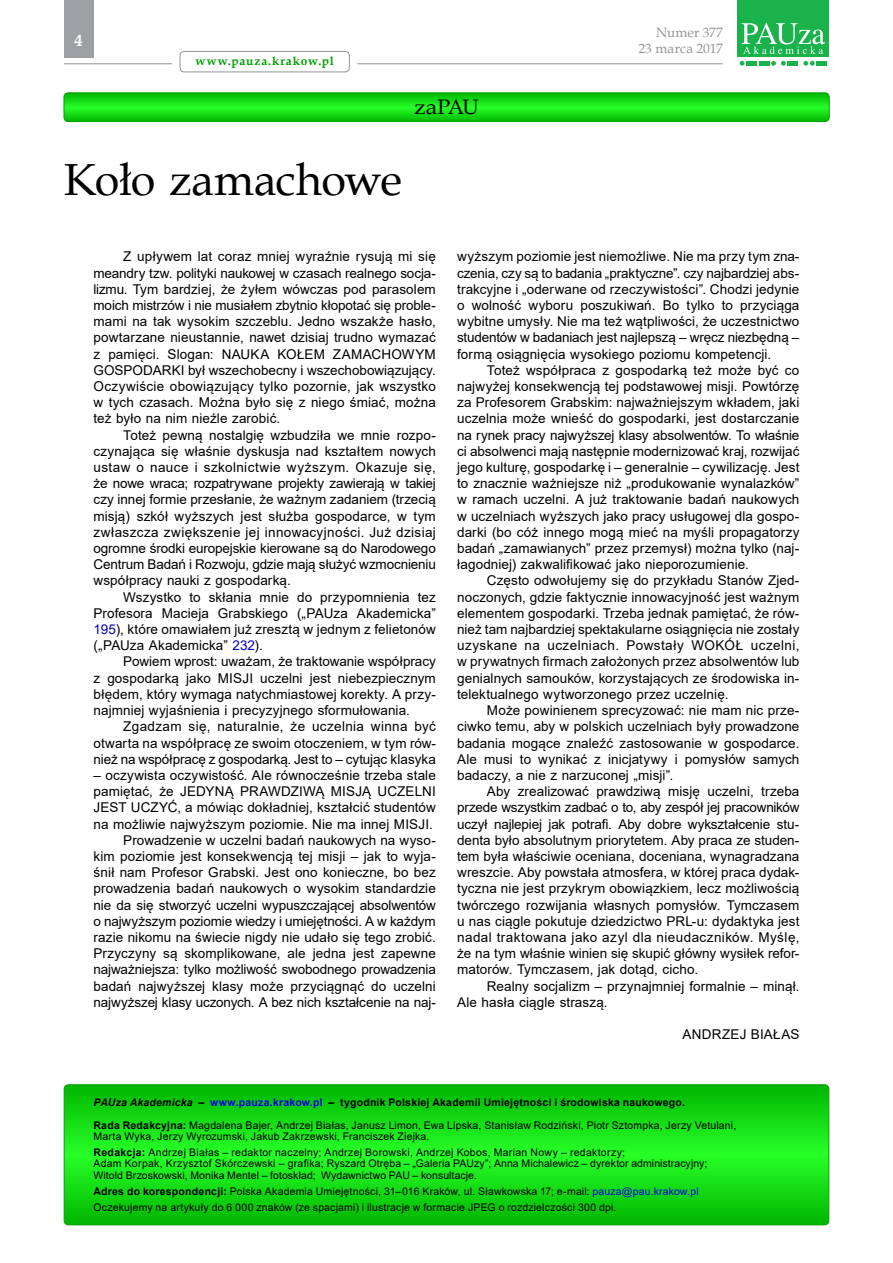
<style>
.page{position:relative;width:893px;height:1263px;background:#fff}
.page>*{position:absolute;margin:0;border:0;box-sizing:border-box;transform-origin:0 0}
.t1{font:45px "Book Antiqua";letter-spacing:-.015em;color:#000}
.t2{font:21px "Book Antiqua";letter-spacing:-.035em;color:#000;scale:1.1 1}
.t3{font:700 16.5px "Book Antiqua";color:#fff}
.t4{font:13.5px/16.2px "Arial";letter-spacing:.005em;color:#000;text-align:justify}
.t5{font:13.5px/16.2px "Book Antiqua";letter-spacing:.01em;color:#939598;text-align:right}
.t6{font:700 12px "Book Antiqua";letter-spacing:.07em;color:#00a000}
.t7{font:10.5px/15.8px "Arial";letter-spacing:.015em;color:#000}
.s1{color:#0000c8}
.s2{font-weight:700;font-style:italic}
.s3{font-weight:700}
.s4{font-weight:700;color:#0000e1}
.s5{color:#0000e1}
</style>
<div class="page">
<hr style="left:357px;top:63px;width:366px;height:1px;background:#939598">
<div style="left:64px;top:0;width:30px;height:57px;background:#9d9fa2"></div>
<div style="left:180px;top:51px;width:170px;height:21px;border:1px solid #939598;border-radius:4px"></div>
<svg style="left:740px;top:61px;width:4px;height:5px"></svg>
<svg style="left:771px;top:61px;width:15px;height:5px"></svg>
<svg style="left:803px;top:61px;width:12px;height:5px"></svg>
<div style="left:746px;top:61px;width:11px;height:5px;background:#19b24b"></div>
<div style="left:759px;top:61px;width:11px;height:5px;background:#19b24b"></div>
<div style="left:787px;top:61px;width:11px;height:5px;background:#19b24b"></div>
<div style="left:816px;top:61px;width:11px;height:5px;background:#19b24b"></div>
<div style="left:737px;top:0;width:92px;height:56px;background:#19b24b"></div>
<svg style="left:741px;top:23px;width:84px;height:31px"></svg>
<hr style="left:64px;top:63px;width:108px;height:1px;background:#939598">
<svg style="left:64px;top:1085px;width:765px;height:140px;background:#14da14"></svg>
<div style="left:64px;top:1084px;width:765px;height:141px;border:1px solid #00a000;border-radius:4px"></div>
<svg style="left:64px;top:93px;width:765px;height:29px;background:#16de16"></svg>
<div style="left:64px;top:93px;width:765px;height:29px;border:1px solid #00a000;border-radius:4px"></div>
<p class="t3" style="left:75px;top:30px;width:10px">4</p>
<p class="t6" style="left:196px;top:53px;width:140px">www.pauza.krakow.pl</p>
<h2 class="t2" style="left:414px;top:93px;width:60px">zaPAU</h2>
<h1 class="t1" style="left:64px;top:149px;width:340px">Koło zamachowe</h1>
<p class="t5" style="left:638px;top:24px;width:86px">Numer 377<br>23 marca 2017</p>
<p class="t4" style="left:94px;top:248px;width:344px;text-indent:30px">Z upływem lat coraz mniej wyraźnie rysują mi się meandry tzw. polityki naukowej w czasach realnego socja&shy;lizmu. Tym bardziej, że żyłem wówczas pod parasolem moich mistrzów i nie musiałem zbytnio kłopotać się proble&shy;mami na tak wysokim szczeblu. Jedno wszakże hasło, powtarzane nieustannie, nawet dzisiaj trudno wymazać z pamięci. Slogan: NAUKA KOŁEM ZAMACHOWYM GOSPODARKI był wszechobecny i wszechobowiązujący.<br>Oczywiście obowiązujący tylko pozornie, jak wszystko w tych czasach. Można było się z niego śmiać, można też było na nim nieźle zarobić.</p>
<p class="t4" style="left:94px;top:427px;width:344px;text-indent:30px">Toteż pewną nostalgię wzbudziła we mnie rozpo&shy;czynająca się właśnie dyskusja nad kształtem nowych ustaw o nauce i szkolnictwie wyższym. Okazuje się, że nowe wraca; rozpatrywane projekty zawierają w takiej czy innej formie przesłanie, że ważnym zadaniem (trzecią misją) szkół wyższych jest służba gospodarce, w tym zwłaszcza zwiększenie jej innowacyjności. Już dzisiaj ogromne środki europejskie kierowane są do Narodowego Centrum Badań i Rozwoju, gdzie mają służyć wzmocnieniu współpracy nauki z gospodarką.</p>
<p class="t4" style="left:94px;top:589px;width:344px;text-indent:30px">Wszystko to skłania mnie do przypomnienia tez Profesora Macieja Grabskiego („PAUza Akademicka” <span class="s1">195</span>), które omawiałem już zresztą w jednym z felietonów („PAUza Akademicka” <span class="s1">232</span>).</p>
<p class="t4" style="left:94px;top:653px;width:344px;text-indent:30px">Powiem wprost: uważam, że traktowanie współpracy z gospodarką jako MISJI uczelni jest niebezpiecznym błędem, który wymaga natychmiastowej korekty. A przy&shy;najmniej wyjaśnienia i precyzyjnego sformułowania.</p>
<p class="t4" style="left:94px;top:718px;width:344px;text-indent:30px">Zgadzam się, naturalnie, że uczelnia winna być otwarta na współpracę ze swoim otoczeniem, w tym rów&shy;nież na współpracę z gospodarką. Jest to – cytując klasyka</p>
<p class="t4" style="left:94px;top:767px;width:344px;text-align:right">– oczywista oczywistość. Ale równocześnie trzeba stale pamiętać, że JEDYNĄ PRAWDZIWĄ MISJĄ UCZELNI JEST UCZYĆ, a mówiąc dokładniej, kształcić studentów na możliwie najwyższym poziomie. Nie ma innej MISJI.<br>Prowadzenie w uczelni badań naukowych na wyso-<br>kim poziomie jest konsekwencją tej misji – jak to wyja&shy;śnił nam Profesor Grabski. Jest ono konieczne, bo bez prowadzenia badań naukowych o wysokim standardzie nie da się stworzyć uczelni wypuszczającej absolwentów o najwyższym poziomie wiedzy i umiejętności. A w każdym razie nikomu na świecie nigdy nie udało się tego zrobić.<br>Przyczyny są skomplikowane, ale jedna jest zapewne najważniejsza: tylko możliwość swobodnego prowadzenia badań najwyższej klasy może przyciągnąć do uczelni najwyższej klasy uczonych. A bez nich kształcenie na naj-</p>
<p class="t4" style="left:457px;top:248px;width:344px">wyższym poziomie jest niemożliwe. Nie ma przy tym zna&shy;czenia, czy są to badania „praktyczne”. czy najbardziej abs&shy;trakcyjne i „oderwane od rzeczywistości”. Chodzi jedynie o wolność wyboru poszukiwań. Bo tylko to przyciąga wybitne umysły. Nie ma też wątpliwości, że uczestnictwo studentów w badaniach jest najlepszą – wręcz niezbędną – formą osiągnięcia wysokiego poziomu kompetencji.</p>
<p class="t4" style="left:457px;top:362px;width:344px;text-indent:30px">Toteż współpraca z gospodarką też może być co najwyżej konsekwencją tej podstawowej misji. Powtórzę za Profesorem Grabskim: najważniejszym wkładem, jaki uczelnia może wnieść do gospodarki, jest dostarczanie na rynek pracy najwyższej klasy absolwentów. To właśnie ci absolwenci mają następnie modernizować kraj, rozwijać jego kulturę, gospodarkę i – generalnie – cywilizację. Jest to znacznie ważniejsze niż „produkowanie wynalazków” w ramach uczelni. A już traktowanie badań naukowych w uczelniach wyższych jako pracy usługowej dla gospo&shy;darki (bo cóż innego mogą mieć na myśli propagatorzy badań „zamawianych” przez przemysł) można tylko (naj&shy;łagodniej) zakwalifikować jako nieporozumienie.</p>
<p class="t4" style="left:457px;top:572px;width:344px;text-indent:30px">Często odwołujemy się do przykładu Stanów Zjed&shy;noczonych, gdzie faktycznie innowacyjność jest ważnym elementem gospodarki. Trzeba jednak pamiętać, że rów&shy;nież tam najbardziej spektakularne osiągnięcia nie zostały uzyskane na uczelniach. Powstały WOKÓŁ uczelni, w prywatnych firmach założonych przez absolwentów lub genialnych samouków, korzystających ze środowiska in&shy;telektualnego wytworzonego przez uczelnię.</p>
<p class="t4" style="left:457px;top:702px;width:344px;text-indent:30px">Może powinienem sprecyzować: nie mam nic prze&shy;ciwko temu, aby w polskich uczelniach były prowadzone badania mogące znaleźć zastosowanie w gospodarce.<br>Ale musi to wynikać z inicjatywy i pomysłów samych badaczy, a nie z narzuconej „misji”.</p>
<p class="t4" style="left:457px;top:783px;width:344px;text-indent:30px">Aby zrealizować prawdziwą misję uczelni, trzeba przede wszystkim zadbać o to, aby zespół jej pracowników uczył najlepiej jak potrafi. Aby dobre wykształcenie stu&shy;denta było absolutnym priorytetem. Aby praca ze studen&shy;tem była właściwie oceniana, doceniana, wynagradzana wreszcie. Aby powstała atmosfera, w której praca dydak&shy;tyczna nie jest przykrym obowiązkiem, lecz możliwością twórczego rozwijania własnych pomysłów. Tymczasem u nas ciągle pokutuje dziedzictwo PRL-u: dydaktyka jest nadal traktowana jako azyl dla nieudaczników. Myślę, że na tym właśnie winien się skupić główny wysiłek refor&shy;matorów. Tymczasem, jak dotąd, cicho.</p>
<p class="t4" style="left:457px;top:977px;width:344px;text-indent:30px">Realny socjalizm – przynajmniej formalnie – minął.<br>Ale hasła ciągle straszą.</p>
<p class="t4" style="left:683px;top:1026px;width:118px">ANDRZEJ BIAŁAS</p>
<p class="t7" style="left:94px;top:1091px;width:644px;line-height:22.2px"><span class="s2">PAUza Akademicka</span> <span class="s3">–</span> <span class="s4">www.pauza.krakow.pl</span> <span class="s3">– tygodnik Polskiej Akademii Umiejętności i środowiska naukowego.<br>Rada Redakcyjna:</span> Magdalena Bajer, Andrzej Białas, Janusz Limon, Ewa Lipska, Stanisław Rodziński, Piotr Sztompka, Jerzy Vetulani,</p>
<p class="t7" style="left:94px;top:1128px;width:533px">Marta Wyka, Jerzy Wyrozumski, Jakub Zakrzewski, Franciszek Ziejka.<br><span class="s3">Redakcja:</span> Andrzej Białas – redaktor naczelny; Andrzej Borowski, Andrzej Kobos, Marian Nowy – redaktorzy;</p>
<p class="t7" style="left:94px;top:1158px;width:615px;line-height:11.6px">Adam Korpak, Krzysztof Skórczewski – grafika; Ryszard Otręba – „Galeria PAUzy”; Anna Michalewicz – dyrektor administracyjny;<br>Witold Brzoskowski, Monika Mentel – fotoskład; Wydawnictwo PAU – konsultacje.</p>
<p class="t7" style="left:94px;top:1183px;width:607px"><span class="s3">Adres do korespondencji:</span> Polska Akademia Umiejętności, 31–016 Kraków, ul. Sławkowska 17; e-mail: <span class="s5">pauza@pau.krakow.pl<br></span>Oczekujemy na artykuły do 6 000 znaków (ze spacjami) i ilustracje w formacie JPEG o rozdzielczości 300 dpi.</p>
</div>
